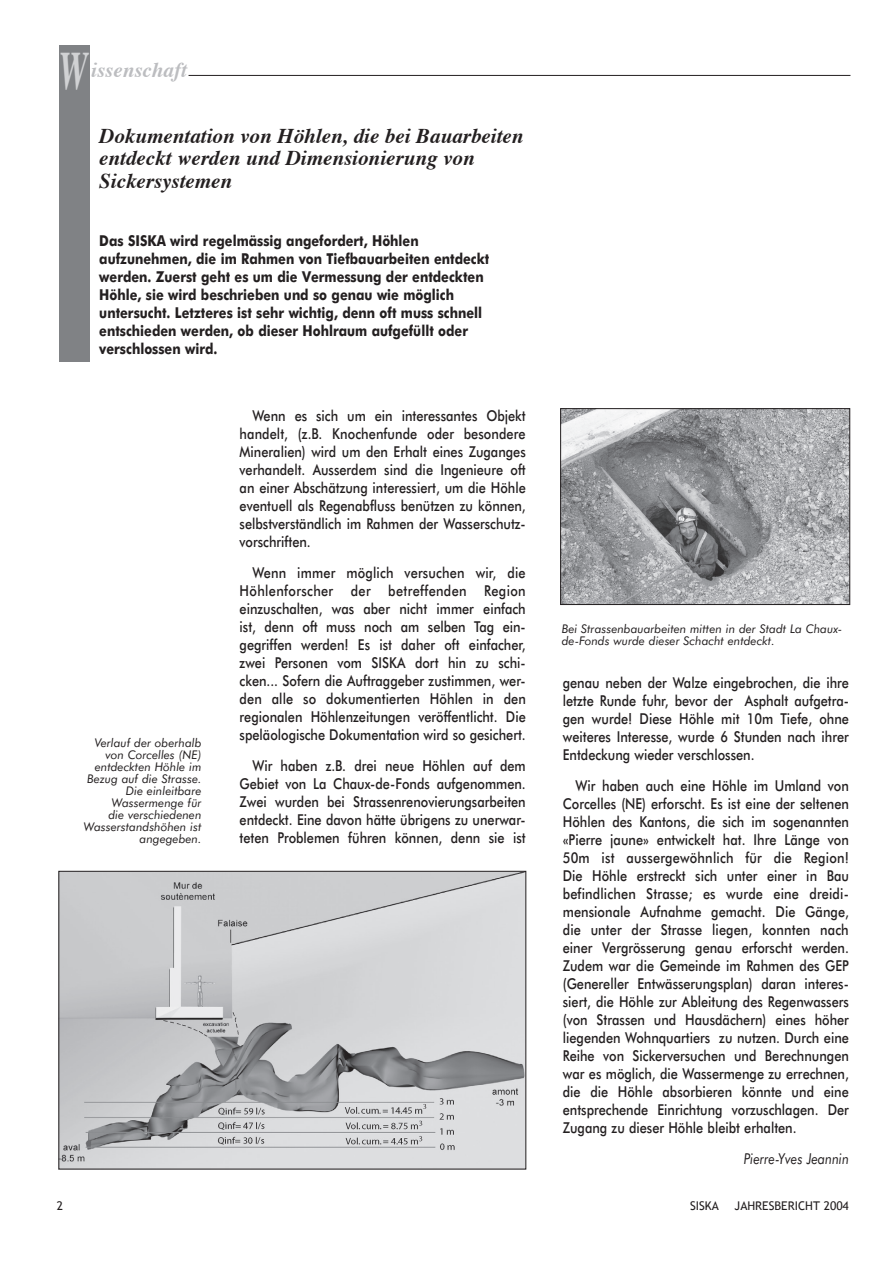
<style>
.page{position:relative;width:893px;height:1263px;background:#fff}
.page>*{position:absolute;margin:0;border:0;box-sizing:border-box;transform-origin:0 0}
.t1{font:italic 700 54px "Times";color:#d1d2d4;scale:.6 1}
.t2{font:italic 700 21px/22.5px "Times";color:#231f20}
.t3{font:italic 700 21px "Times";color:#bcbdc0}
.t4{font:500 15px/18px "Futura BT";color:#231f20;text-align:justify;scale:.85 1}
.t5{font:700 15px/18px "Futura BT";color:#231f20;scale:.85 1}
.t6{font:italic 15px "Futura BT";color:#231f20;scale:.85 1}
.t7{font:italic 12px/12px "Futura BT";color:#231f20;text-align:right}
.t8{font:12px "Trebuchet MS";color:#231f20}
</style>
<div class="page">
<div style="left:60px;top:45px;width:30px;height:316px;background:#808285"></div>
<hr style="left:189px;top:75px;width:661px;height:1px;background:#231f20">
<img style="left:562px;top:410px;width:286px;height:193px">
<div style="left:560px;top:408px;width:290px;height:197px;border:1px solid #231f20"></div>
<img style="left:60px;top:873px;width:464px;height:294px">
<div style="left:58px;top:871px;width:468px;height:298px;border:1px solid #231f20"></div>
<h1 class="t1" style="left:59px;top:36px;width:50px">W</h1>
<h2 class="t3" style="left:91px;top:56px;width:97px">issenschaft</h2>
<h2 class="t2" style="left:99px;top:126px;width:426px">Dokumentation von Höhlen, die bei Bauarbeiten entdeckt werden und Dimensionierung von<br>Sickersystemen</h2>
<p class="t5" style="left:99px;top:232px;width:460px">Das SISKA wird regelmässig angefordert, Höhlen aufzunehmen, die im Rahmen von Tiefbauarbeiten entdeckt werden. Zuerst geht es um die Vermessung der entdeckten Höhle, sie wird beschrieben und so genau wie möglich untersucht. Letzteres ist sehr wichtig, denn oft muss schnell entschieden werden, ob dieser Hohlraum aufgefüllt oder verschlossen wird.</p>
<p class="t7" style="left:84px;top:736px;width:119px">Verlauf der oberhalb von Corcelles (NE) entdeckten Höhle im<br>Bezug auf die Strasse.<br>Die einleitbare<br>Wassermenge für<br>die verschiedenen<br>Wasserstandshöhen ist angegeben.</p>
<p class="t4" style="left:240px;top:407px;width:338px;text-indent:13px">Wenn es sich um ein interessantes Objekt handelt, (z.B. Knochenfunde oder besondere Mineralien) wird um den Erhalt eines Zuganges verhandelt. Ausserdem sind die Ingenieure oft an einer Abschätzung interessiert, um die Höhle eventuell als Regenabfluss benützen zu können, selbstverständlich im Rahmen der Wasserschutz&shy;vorschriften.</p>
<p class="t4" style="left:240px;top:563px;width:338px;text-indent:13px">Wenn immer möglich versuchen wir, die Höhlenforscher der betreffenden Region einzuschalten, was aber nicht immer einfach ist, denn oft muss noch am selben Tag ein&shy;gegriffen werden! Es ist daher oft einfacher, zwei Personen vom SISKA dort hin zu schi&shy;cken... Sofern die Auftraggeber zustimmen, wer&shy;den alle so dokumentierten Höhlen in den regionalen Höhlenzeitungen veröffentlicht. Die speläologische Dokumentation wird so gesichert.</p>
<p class="t4" style="left:240px;top:756px;width:338px;text-indent:13px">Wir haben z.B. drei neue Höhlen auf dem Gebiet von La Chaux-de-Fonds aufgenommen.<br>Zwei wurden bei Strassenrenovierungsarbeiten entdeckt. Eine davon hätte übrigens zu unerwar&shy;teten Problemen führen können, denn sie ist</p>
<p class="t7" style="left:562px;top:623px;width:282px;text-align:left">Bei Strassenbauarbeiten mitten in der Stadt La Chaux&shy;de-Fonds wurde dieser Schacht entdeckt.</p>
<p class="t4" style="left:563px;top:674px;width:338px">genau neben der Walze eingebrochen, die ihre letzte Runde fuhr, bevor der Asphalt aufgetra&shy;gen wurde! Diese Höhle mit 10m Tiefe, ohne weiteres Interesse, wurde 6 Stunden nach ihrer Entdeckung wieder verschlossen.</p>
<p class="t4" style="left:563px;top:777px;width:338px;text-indent:13px">Wir haben auch eine Höhle im Umland von Corcelles (NE) erforscht. Es ist eine der seltenen Höhlen des Kantons, die sich im sogenannten «Pierre jaune» entwickelt hat. Ihre Länge von 50m ist aussergewöhnlich für die Region!<br>Die Höhle erstreckt sich unter einer in Bau befindlichen Strasse; es wurde eine dreidi&shy;mensionale Aufnahme gemacht. Die Gänge, die unter der Strasse liegen, konnten nach einer Vergrösserung genau erforscht werden.<br>Zudem war die Gemeinde im Rahmen des GEP (Genereller Entwässerungsplan) daran interes&shy;siert, die Höhle zur Ableitung des Regenwassers (von Strassen und Hausdächern) eines höher liegenden Wohnquartiers zu nutzen. Durch eine Reihe von Sickerversuchen und Berechnungen war es möglich, die Wassermenge zu errechnen, die die Höhle absorbieren könnte und eine entsprechende Einrichtung vorzuschlagen. Der Zugang zu dieser Höhle bleibt erhalten.</p>
<p class="t6" style="left:744px;top:1149px;width:125px">Pierre-Yves Jeannin</p>
<p class="t8" style="left:57px;top:1199px;width:8px">2</p>
<p class="t8" style="left:690px;top:1198px;width:30px">SISKA</p>
<p class="t8" style="left:735px;top:1198px;width:116px">JAHRESBERICHT 2004</p>
</div>
